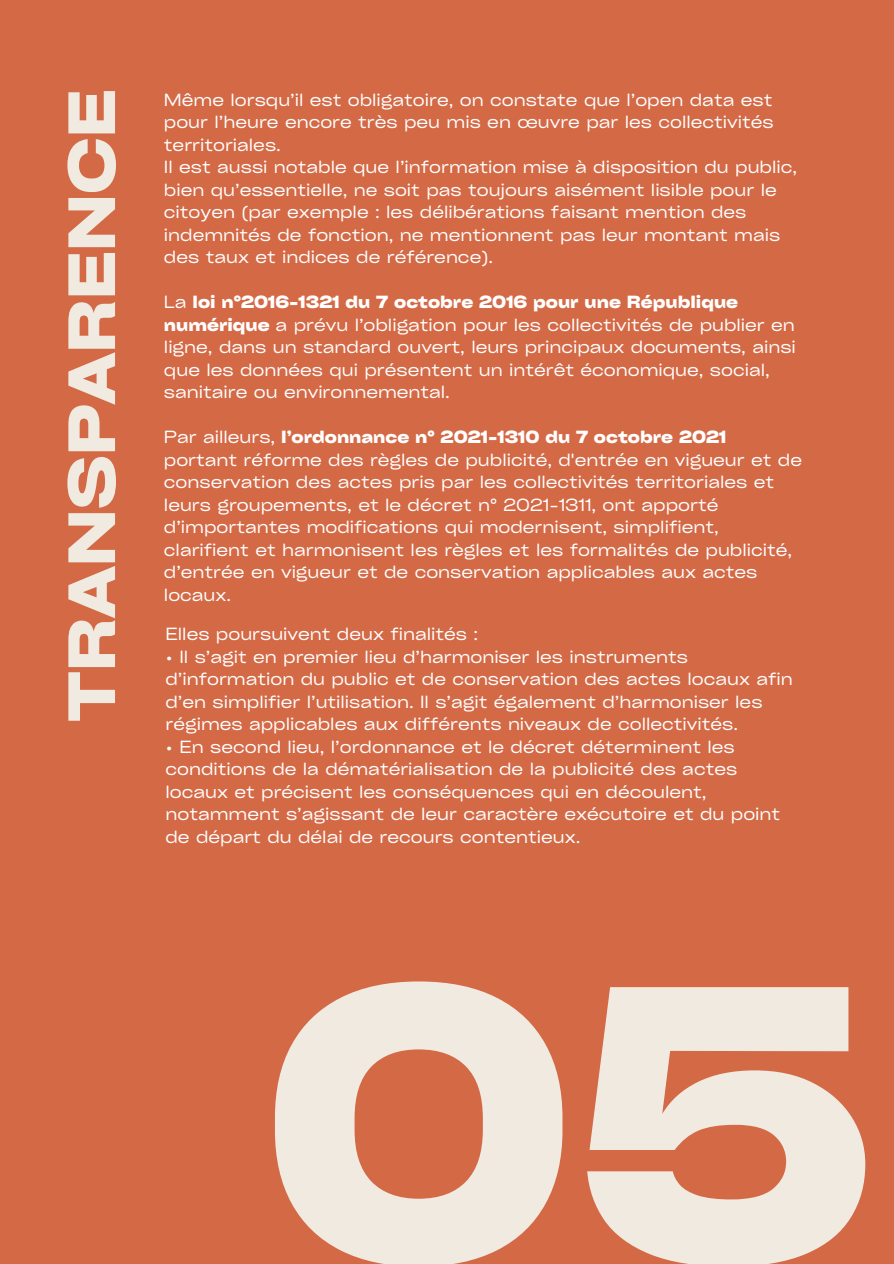
<style>
.page{position:relative;width:894px;height:1264px;background:#fff}
.page>*{position:absolute;margin:0;border:0;box-sizing:border-box;transform-origin:0 0}
.t1{font:700 expanded 375px "Cy Grotesk";color:#f1eae0}
.t2{font:700 expanded 63.9px "Cy Grotesk";color:#f1eae0}
.t3{font:expanded 16.8px/22.5px "Cy Grotesk";color:#fff}
.s1{font-weight:700}
</style>
<div class="page">
<div style="left:0;top:0;width:893px;height:1263px;background:#d46946"></div>
<h1 class="t2" style="left:51px;top:721px;width:634px;rotate:-90deg">TRANSPARENCE</h1>
<p class="t3" style="left:164px;top:88px;width:611px;text-align:justify">Même lorsqu’il est obligatoire, on constate que l’open data est pour l’heure encore très peu mis en œuvre par les collectivités territoriales.</p>
<p class="t3" style="left:164px;top:155px;width:634px">Il est aussi notable que l’information mise à disposition du public, bien qu’essentielle, ne soit pas toujours aisément lisible pour le citoyen (par exemple : les délibérations faisant mention des indemnités de fonction, ne mentionnent pas leur montant mais des taux et indices de référence).</p>
<p class="t3" style="left:164px;top:290px;width:633px">La <span class="s1">loi n°2016-1321 du 7 octobre 2016 pour une République numérique</span> a prévu l’obligation pour les collectivités de publier en ligne, dans un standard ouvert, leurs principaux documents, ainsi que les données qui présentent un intérêt économique, social, sanitaire ou environnemental.</p>
<p class="t3" style="left:164px;top:425px;width:639px">Par ailleurs, <span class="s1">l’ordonnance n° 2021-1310 du 7 octobre 2021 </span>portant réforme des règles de publicité, d'entrée en vigueur et de conservation des actes pris par les collectivités territoriales et leurs groupements, et le décret n° 2021-1311, ont apporté d’importantes modifications qui modernisent, simplifient, clarifient et harmonisent les règles et les formalités de publicité, d’entrée en vigueur et de conservation applicables aux actes locaux.</p>
<p class="t3" style="left:165px;top:622px;width:314px">Elles poursuivent deux finalités :</p>
<p class="t3" style="left:165px;top:645px;width:628px">• Il s’agit en premier lieu d’harmoniser les instruments d’information du public et de conservation des actes locaux afin d’en simplifier l’utilisation. Il s’agit également d’harmoniser les régimes applicables aux différents niveaux de collectivités.</p>
<p class="t3" style="left:165px;top:735px;width:616px">• En second lieu, l’ordonnance et le décret déterminent les conditions de la dématérialisation de la publicité des actes locaux et précisent les conséquences qui en découlent, notamment s’agissant de leur caractère exécutoire et du point de départ du délai de recours contentieux.</p>
<p class="t1" style="left:262px;top:885px;width:610px">05</p>
</div>
